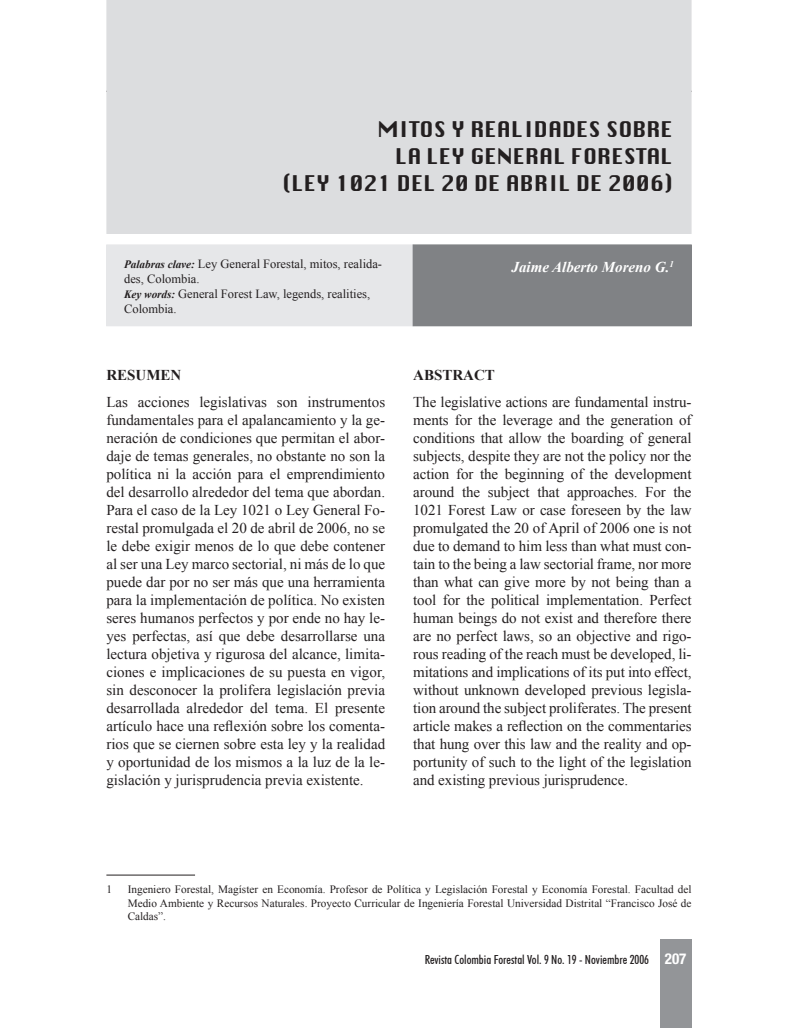
<style>
.page{position:relative;width:798px;height:1028px;background:#fff}
.page>*{position:absolute;margin:0;border:0;box-sizing:border-box;transform-origin:0 0}
.t1{font:22.5px/27px "Chicane";color:#231f20;text-align:right}
.t2{font:15px/18px "Times New Roman";color:#231f20;text-align:justify}
.t3{font:italic 700 15px "Times New Roman";color:#fff}
.t4{font:700 15px "Times New Roman";color:#231f20}
.t5{font:12.5px/15px "Times New Roman";color:#231f20}
.t6{font:500 condensed 12.5px "Futura BT";color:#231f20}
.t7{font:11.25px/13.5px "Times New Roman";color:#231f20;text-align:justify}
.t8{font:italic 700 8.75px "Times New Roman";color:#fff}
.s1{font-weight:700;font-style:italic;font-size:11.25px}
.s2{font-family:"Helvetica Neue";font-weight:700;font-size:15px;color:#fff}
</style>
<div class="page">
<div style="left:659px;top:939px;width:32px;height:89px;background:#939598"></div>
<div style="left:106px;top:0;width:585px;height:234px;background:#dcdddf"></div>
<div style="left:107px;top:245px;width:305px;height:81px;background:#e6e7e9"></div>
<div style="left:106px;top:244px;width:307px;height:82px;border:1px solid #e6e7e9"></div>
<div style="left:413px;top:245px;width:278px;height:81px;background:#808285"></div>
<div style="left:412px;top:244px;width:279px;height:82px;border:1px solid #808285"></div>
<hr style="left:106px;top:874px;width:89px;height:1px;background:#231f20">
<h1 class="t1" style="left:282px;top:116px;width:392px">MITOS Y REALIDADES SOBRE<br>LA LEY GENERAL FORESTAL<br>(LEY 1021 DEL 20 DE ABRIL DE 2006)</h1>
<p class="t5" style="left:124px;top:256px;width:259px"><span class="s1">Palabras clave:</span> Ley General Forestal, mitos, realida-</p>
<p class="t8" style="left:669px;top:258px;width:6px">1</p>
<p class="t5" style="left:124px;top:271px;width:247px">des, Colombia.<br><span class="s1">Key words:</span> General Forest Law, legends, realities,<br>Colombia.</p>
<p class="t3" style="left:511px;top:257px;width:159px">Jaime Alberto Moreno G.</p>
<p class="t4" style="left:106px;top:364px;width:76px">RESUMEN</p>
<p class="t2" style="left:106px;top:393px;width:280px">Las acciones legislativas son instrumentos fundamentales para el apalancamiento y la ge&shy;neración de condiciones que permitan el abor&shy;daje de temas generales, no obstante no son la política ni la acción para el emprendimiento del desarrollo alrededor del tema que abordan.<br>Para el caso de la Ley 1021 o Ley General Fo&shy;restal promulgada el 20 de abril de 2006, no se le debe exigir menos de lo que debe contener al ser una Ley marco sectorial, ni más de lo que puede dar por no ser más que una herramienta para la implementación de política. No existen seres humanos perfectos y por ende no hay le&shy;yes perfectas, así que debe desarrollarse una lectura objetiva y rigurosa del alcance, limita&shy;ciones e implicaciones de su puesta en vigor, sin desconocer la prolifera legislación previa desarrollada alrededor del tema. El presente artículo hace una reflexión sobre los comenta&shy;rios que se ciernen sobre esta ley y la realidad y oportunidad de los mismos a la luz de la le&shy;gislación y jurisprudencia previa existente.</p>
<p class="t4" style="left:413px;top:364px;width:83px">ABSTRACT</p>
<p class="t2" style="left:413px;top:393px;width:280px">The legislative actions are fundamental instru&shy;ments for the leverage and the generation of conditions that allow the boarding of general subjects, despite they are not the policy nor the action for the beginning of the development around the subject that approaches. For the 1021 Forest Law or case foreseen by the law promulgated the 20 of April of 2006 one is not due to demand to him less than what must con&shy;tain to the being a law sectorial frame, nor more than what can give more by not being than a tool for the political implementation. Perfect human beings do not exist and therefore there are no perfect laws, so an objective and rigo&shy;rous reading of the reach must be developed, li&shy;mitations and implications of its put into effect, without unknown developed previous legisla&shy;tion around the subject proliferates. The present article makes a reflection on the commentaries that hung over this law and the reality and op&shy;portunity of such to the light of the legislation and existing previous jurisprudence.</p>
<p class="t7" style="left:106px;top:882px;width:7px">1</p>
<p class="t7" style="left:128px;top:882px;width:565px">Ingeniero Forestal, Magíster en Economía. Profesor de Política y Legislación Forestal y Economía Forestal. Facultad del Medio Ambiente y Recursos Naturales. Proyecto Curricular de Ingeniería Forestal Universidad Distrital “Francisco José de Caldas”.</p>
<p class="t6" style="left:424px;top:952px;width:263px">Revista Colombia Forestal Vol. 9 No. 19 - Noviembre 2006 <span class="s2">207</span></p>
</div>
